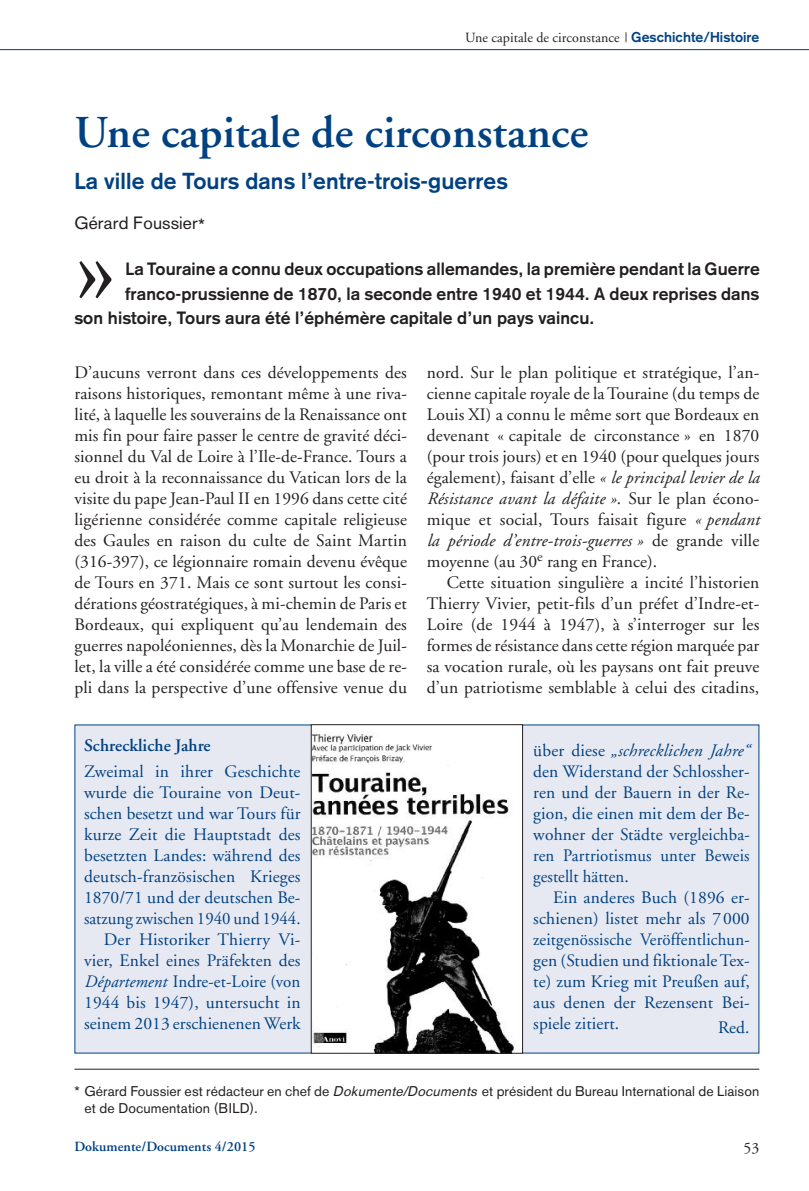
<style>
.page{position:relative;width:809px;height:1191px;background:#fff}
.page>*{position:absolute;margin:0;border:0;box-sizing:border-box;transform-origin:0 0}
.t1{font:111.48px "Adobe Garamond";color:#231f20}
.t2{font:600 45.5px "Adobe Garamond";letter-spacing:.005em;color:#014181}
.t3{font:700 22.75px "Akzidenz Grotesk";letter-spacing:.005em;color:#014181}
.t4{font:17.5px/21px "Adobe Garamond";letter-spacing:.01em;color:#231f20;text-align:justify}
.t5{font:17.5px/21px "Adobe Garamond";letter-spacing:.01em;color:#014181;text-align:justify}
.t6{font:700 17.5px "Akzidenz Grotesk";letter-spacing:.005em;color:#231f20}
.t7{font:600 17.5px "Adobe Garamond";letter-spacing:.005em;color:#014181}
.t8{font:17.5px "Akzidenz Grotesk";letter-spacing:.005em;color:#231f20}
.t9{font:15.75px "Adobe Garamond";color:#231f20}
.t10{font:14px/17.5px "Akzidenz Grotesk BE";letter-spacing:.005em;color:#231f20}
.t11{font:14px "Adobe Garamond";letter-spacing:.005em;color:#231f20}
.t12{font:600 14px "Adobe Garamond";letter-spacing:.005em;color:#014181}
.s1{font-family:"Akzidenz Grotesk";font-weight:700;color:#014181}
.s2{font-style:italic}
</style>
<div class="page">
<hr style="left:0;top:49px;width:809px;height:1px;background:#014181">
<div style="left:75px;top:725px;width:683px;height:327px;background:#e7e9f2"></div>
<img style="left:313px;top:726px;width:207px;height:325px">
<div style="left:311px;top:724px;width:211px;height:329px;border:1px solid #231f20"></div>
<hr style="left:74px;top:1068px;width:685px;height:1px;background:#231f20">
<p class="t11" style="left:465px;top:32px;width:296px">Une capitale de circonstance | <span class="s1">Geschichte/Histoire</span></p>
<h2 class="t2" style="left:74px;top:114px;width:515px">Une capitale de circonstance</h2>
<h3 class="t3" style="left:74px;top:173px;width:435px">La ville de Tours dans l’entre-trois-guerres</h3>
<p class="t8" style="left:74px;top:217px;width:132px">Gérard Foussier*</p>
<h1 class="t1" style="left:74px;top:223px;width:44px">»</h1>
<p class="t6" style="left:125px;top:262px;width:636px">La Touraine a connu deux occupations allemandes, la première pendant la Guerre</p>
<p class="t6" style="left:125px;top:287px;width:636px">franco-prussienne de 1870, la seconde entre 1940 et 1944. A deux reprises dans</p>
<p class="t6" style="left:74px;top:311px;width:521px">son histoire, Tours aura été l’éphémère capitale d’un pays vaincu.</p>
<p class="t4" style="left:74px;top:363px;width:334px">D’aucuns verront dans ces développements des raisons historiques, remontant même à une riva&shy;lité, à laquelle les souverains de la Renaissance ont mis fin pour faire passer le centre de gravité déci&shy;sionnel du Val de Loire à l’Ile-de-France. Tours a eu droit à la reconnaissance du Vatican lors de la visite du pape Jean-Paul II en 1996 dans cette cité ligérienne considérée comme capitale religieuse des Gaules en raison du culte de Saint Martin (316-397), ce légionnaire romain devenu évêque de Tours en 371. Mais ce sont surtout les consi&shy;dérations géostratégiques, à mi-chemin de Paris et Bordeaux, qui expliquent qu’au lendemain des guerres napoléoniennes, dès la Monarchie de Juil&shy;let, la ville a été considérée comme une base de re&shy;pli dans la perspective d’une offensive venue du</p>
<p class="t7" style="left:84px;top:738px;width:128px">Schreckliche Jahre</p>
<p class="t5" style="left:84px;top:762px;width:218px;text-align:right">Zweimal in ihrer Geschichte wurde die Touraine von Deut&shy;schen besetzt und war Tours für kurze Zeit die Hauptstadt des besetzten Landes: während des deutsch-französischen Krieges<br>1870/71 und der deutschen Be&shy;satzung zwischen 1940 und 1944.<br>Der Historiker Thierry Vi&shy;vier, Enkel eines Präfekten des<br><span class="s2">Département</span> Indre-et-Loire (von<br>1944 bis 1947), untersucht in seinem 2013 erschienenen Werk</p>
<p class="t4" style="left:427px;top:363px;width:334px">nord. Sur le plan politique et stratégique, l’an&shy;cienne capitale royale de laTouraine (du temps de Louis XI) a connu le même sort que Bordeaux en devenant « capitale de circonstance » en 1870 (pour trois jours) et en 1940 (pour quelques jours également), faisant d’elle <span class="s2">« le principal levier de la Résistance avant la défaite »</span>. Sur le plan écono&shy;mique et social, Tours faisait figure <span class="s2">« pendant la période d’entre-trois-guerres »</span> de grande ville moyenne (au 30<sup>e</sup> rang en France).</p>
<p class="t4" style="left:427px;top:573px;width:334px;text-indent:20px">Cette situation singulière a incité l’historien Thierry Vivier, petit-fils d’un préfet d’Indre-et-Loire (de 1944 à 1947), à s’interroger sur les formes de résistance dans cette région marquée par sa vocation rurale, où les paysans ont fait preuve d’un patriotisme semblable à celui des citadins,</p>
<p class="t5" style="left:533px;top:741px;width:218px">über diese <span class="s2">„schrecklichen Jahre“ </span>den Widerstand der Schlossher&shy;ren und der Bauern in der Re&shy;gion, die einen mit dem der Be&shy;wohner der Städte vergleichba&shy;ren Partriotismus unter Beweis gestellt hätten.</p>
<p class="t5" style="left:533px;top:888px;width:218px;text-indent:20px">Ein anderes Buch (1896 er&shy;schienen) listet mehr als 7000 zeitgenössische Veröffentlichun&shy;gen (Studien und fiktionaleTex&shy;te) zum Krieg mit Preußen auf, aus denen der Rezensent Bei&shy;spiele zitiert.</p>
<p class="t5" style="left:718px;top:1018px;width:33px">Red.</p>
<p class="t10" style="left:84px;top:1083px;width:676px;text-indent:-10px">* Gérard Foussier est rédacteur en chef de <span class="s2">Dokumente/Documents</span> et président du Bureau International de Liaison et de Documentation (BILD).</p>
<p class="t12" style="left:74px;top:1141px;width:183px">Dokumente/Documents 4/2015</p>
<p class="t9" style="left:743px;top:1141px;width:17px">53</p>
</div>
